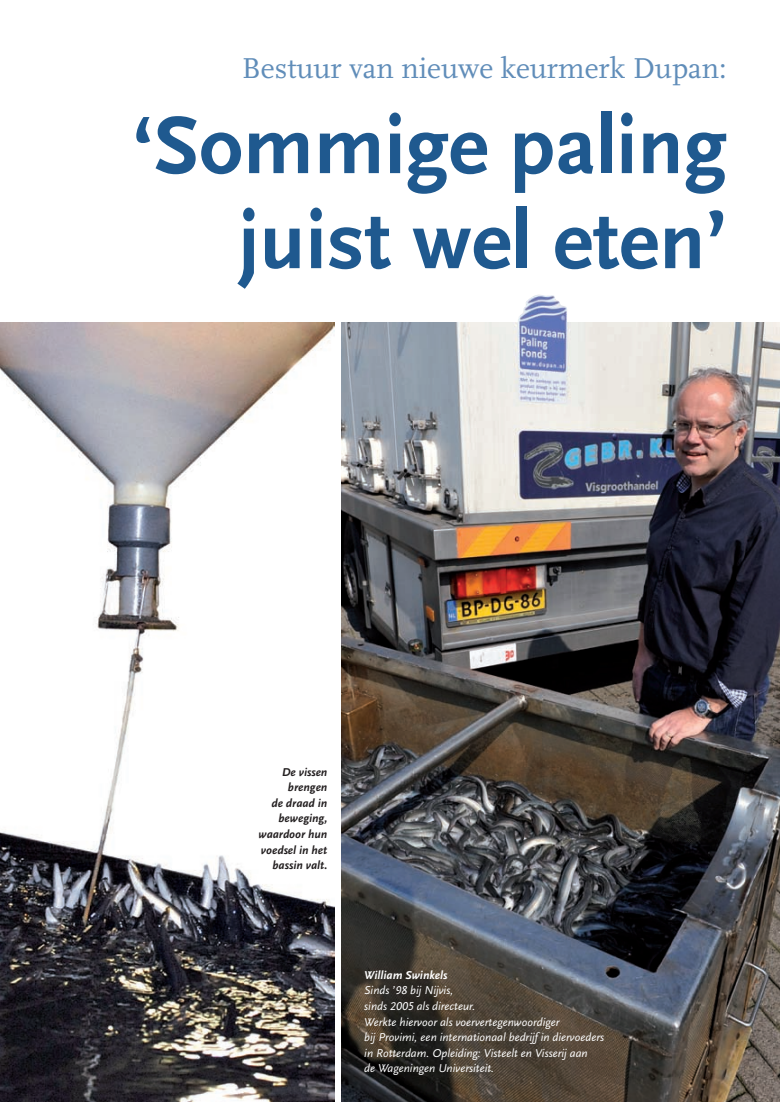
<style>
.page{position:relative;width:780px;height:1102px;background:#fff}
.page>*{position:absolute;margin:0;border:0;box-sizing:border-box;transform-origin:0 0}
.t1{font:700 85px/95px "LG Scala Sans";color:#1f598f;text-align:right}
.t2{font:30px "LG Scala";color:#608db9}
.t3{font:italic 11.88px/15.6px "LG Scala Sans";color:#fff}
.t4{font:italic 700 11.88px/15.6px "LG Scala Sans";color:#231f20;text-align:right}
.t5{font:italic 700 11.88px "LG Scala Sans";color:#fff}
</style>
<div class="page">
<img style="left:341px;top:322px;width:439px;height:780px">
<img style="left:0;top:322px;width:334px;height:780px">
<img style="left:517px;top:295px;width:50px;height:109px">
<h2 class="t2" style="left:242px;top:52px;width:486px">Bestuur van nieuwe keurmerk Dupan:</h2>
<h1 class="t1" style="left:132px;top:100px;width:596px">‘Sommige paling juist wel eten’</h1>
<p class="t4" style="left:258px;top:764px;width:70px">De vissen brengen<br>de draad in beweging, waardoor hun voedsel in het bassin valt.</p>
<p class="t5" style="left:364px;top:968px;width:85px">William Swinkels</p>
<p class="t3" style="left:364px;top:983px;width:241px">Sinds ’98 bij Nijvis,<br>sinds 2005 als directeur.<br>Werkte hiervoor als voervertegenwoordiger<br>bij Provimi, een internationaal bedrijf in diervoeders in Rotterdam. Opleiding: Visteelt en Visserij aan<br>de Wageningen Universiteit.</p>
</div>
